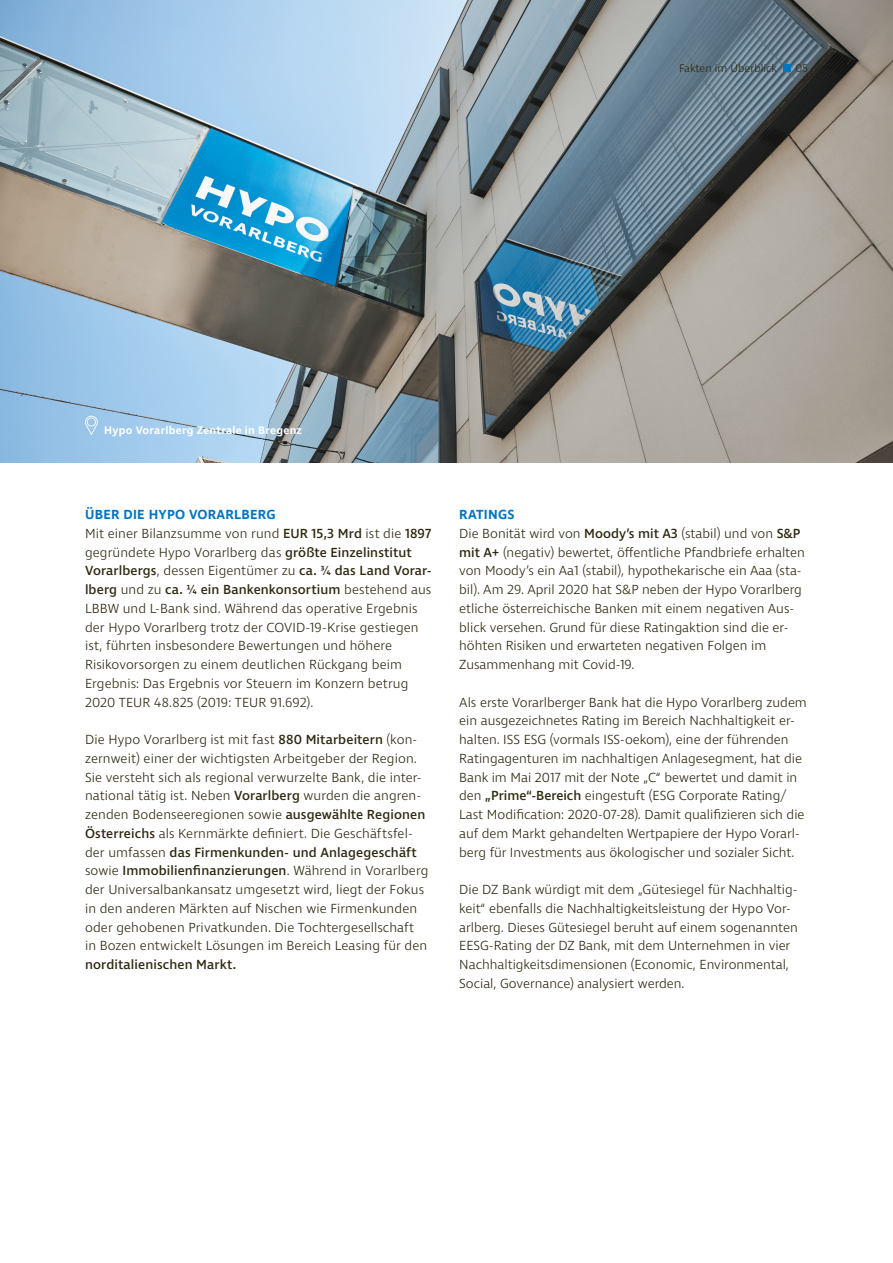
<style>
.page{position:relative;width:893px;height:1263px;background:#fff}
.page>*{position:absolute;margin:0;border:0;box-sizing:border-box;transform-origin:0 0}
.NB_Fliesstext_9pt{font:300 13.5px/18.8px "Ingra";color:#2f2912}
.NB_Headline_Fliesste{font:600 13.5px "Ingra";letter-spacing:.02em;color:#0076c0}
.NB_Verortung_7_5pt{font:600 11.25px "Ingra";letter-spacing:.025em;color:#fff}
.t1{font:300 11.25px "Ingra";color:#2f2912}
.s1{font-weight:500}
</style>
<div class="page">
<img style="left:0;top:0;width:893px;height:463px">
<svg style="left:85px;top:416px;width:13px;height:19px"></svg>
<div style="left:783px;top:64px;width:8px;height:8px;background:#0076c0"></div>
<p class="t1" style="left:679px;top:61px;width:99px">Fakten im Überblick</p>
<p class="t1" style="left:796px;top:61px;width:14px">05</p>
<p class="NB_Verortung_7_5pt" style="left:104px;top:423px;width:199px">Hypo Vorarlberg Zentrale in Bregenz</p>
<p class="NB_Headline_Fliesste" style="left:85px;top:506px;width:192px">ÜBER DIE HYPO VORARLBERG</p>
<p class="NB_Fliesstext_9pt" style="left:85px;top:525px;width:348px">Mit einer Bilanzsumme von rund <span class="s1">EUR 15,3 Mrd</span> ist die <span class="s1">1897 </span>gegründete Hypo Vorarlberg das <span class="s1">größte Einzelinstitut Vorarlbergs</span>, dessen Eigentümer zu <span class="s1">ca. ¾ das Land Vorar&shy;lberg</span> und zu <span class="s1">ca. ¼ ein Bankenkonsortium</span> bestehend aus LBBW und L-Bank sind. Während das operative Ergebnis der Hypo Vorarlberg trotz der COVID-19-Krise gestiegen ist, führten insbesondere Bewertungen und höhere Risikovorsorgen zu einem deutlichen Rückgang beim Ergebnis: Das Ergebnis vor Steuern im Konzern betrug 2020 TEUR 48.825 (2019: TEUR 91.692).</p>
<p class="NB_Fliesstext_9pt" style="left:85px;top:731px;width:345px">Die Hypo Vorarlberg ist mit fast <span class="s1">880 Mitarbeitern</span> (kon&shy;zernweit) einer der wichtigsten Arbeitgeber der Region.<br>Sie versteht sich als regional verwurzelte Bank, die inter&shy;national tätig ist. Neben <span class="s1">Vorarlberg</span> wurden die angren&shy;zenden Bodenseeregionen sowie <span class="s1">ausgewählte Regionen Österreichs</span> als Kernmärkte definiert. Die Geschäftsfel&shy;der umfassen <span class="s1">das Firmenkunden- und Anlagegeschäft </span>sowie <span class="s1">Immobilienfinanzierungen</span>. Während in Vorarlberg der Universalbankansatz umgesetzt wird, liegt der Fokus in den anderen Märkten auf Nischen wie Firmenkunden oder gehobenen Privatkunden. Die Tochtergesellschaft in Bozen entwickelt Lösungen im Bereich Leasing für den <span class="s1">norditalienischen Markt.</span></p>
<p class="NB_Headline_Fliesste" style="left:459px;top:506px;width:57px">RATINGS</p>
<p class="NB_Fliesstext_9pt" style="left:459px;top:525px;width:347px">Die Bonität wird von <span class="s1">Moody’s mit A3</span> (stabil) und von <span class="s1">S&amp;P mit A+</span> (negativ) bewertet, öffentliche Pfandbriefe erhalten von Moody’s ein Aa1 (stabil), hypothekarische ein Aaa (sta&shy;bil). Am 29. April 2020 hat S&amp;P neben der Hypo Vorarlberg etliche österreichische Banken mit einem negativen Aus&shy;blick versehen. Grund für diese Ratingaktion sind die er-</p>
<p class="NB_Fliesstext_9pt" style="left:459px;top:637px;width:308px">höhten Risiken und erwarteten negativen Folgen im</p>
<p class="NB_Fliesstext_9pt" style="left:459px;top:656px;width:177px">Zusammenhang mit Covid-19.</p>
<p class="NB_Fliesstext_9pt" style="left:459px;top:693px;width:349px">Als erste Vorarlberger Bank hat die Hypo Vorarlberg zudem ein ausgezeichnetes Rating im Bereich Nachhaltigkeit er&shy;halten. ISS ESG (vormals ISS-oekom), eine der führenden Ratingagenturen im nachhaltigen Anlagesegment, hat die Bank im Mai 2017 mit der Note „C“ bewertet und damit in den <span class="s1">„Prime“-Bereich</span> eingestuft (ESG Corporate Rating/ Last Modification: 2020-07-28). Damit qualifizieren sich die auf dem Markt gehandelten Wertpapiere der Hypo Vorarl&shy;berg für Investments aus ökologischer und sozialer Sicht.</p>
<p class="NB_Fliesstext_9pt" style="left:459px;top:881px;width:340px">Die DZ Bank würdigt mit dem „Gütesiegel für Nachhaltig&shy;keit“ ebenfalls die Nachhaltigkeitsleistung der Hypo Vor&shy;arlberg. Dieses Gütesiegel beruht auf einem sogenannten EESG-Rating der DZ Bank, mit dem Unternehmen in vier Nachhaltigkeitsdimensionen (Economic, Environmental, Social, Governance) analysiert werden.</p>
</div>
